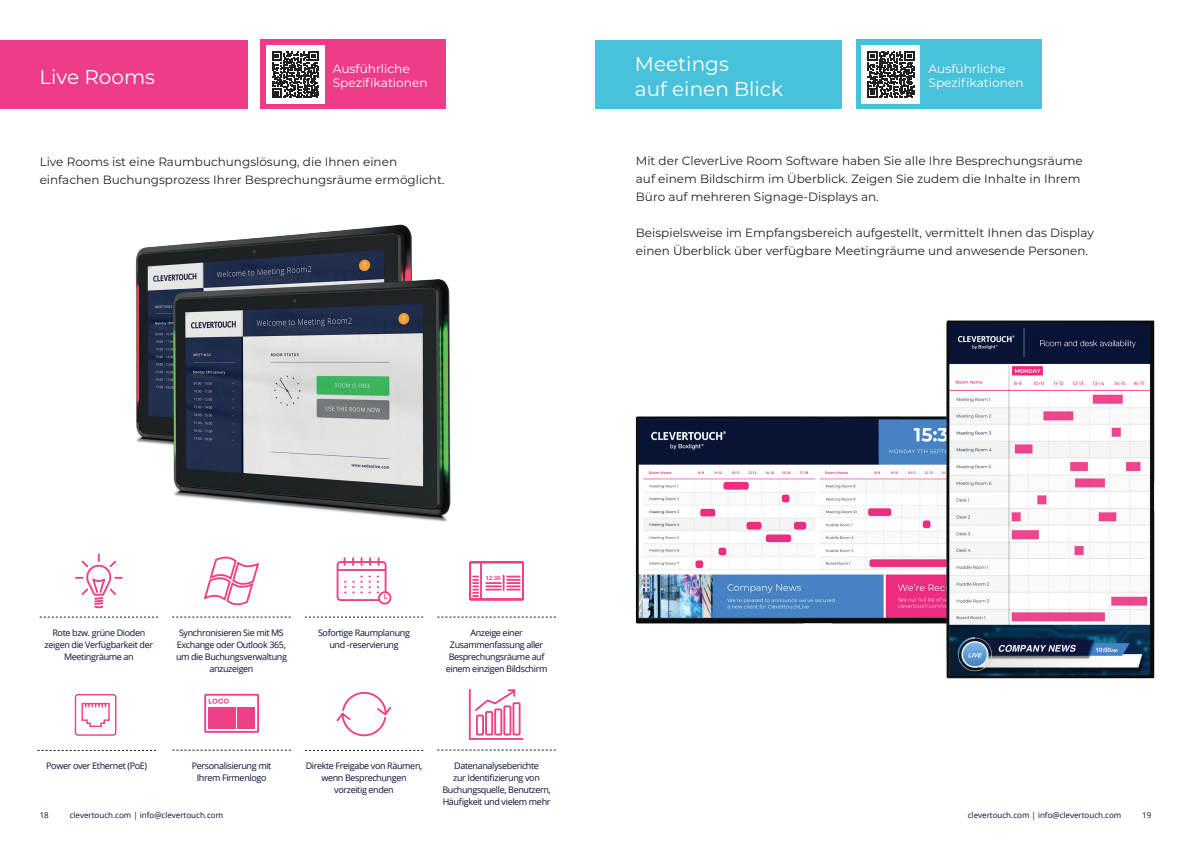
<style>
.page{position:relative;width:1191px;height:842px;background:#fff}
.page>*{position:absolute;margin:0;border:0;box-sizing:border-box;transform-origin:0 0}
.Title_White{font:20px/25px "Montserrat";color:#fff}
.t1{font:12.2px/14.2px "Montserrat";color:#fff}
.Intro_Paragraph_Blac{font:12px/18px "Montserrat";color:#231f20}
.Icon_Notes{font:9px/12px "Open Sans";letter-spacing:-.04em;color:#071034;text-align:center}
.t2{font:8px "Open Sans";color:#071034}
</style>
<div class="page">
<img style="left:135px;top:224px;width:316px;height:298px">
<svg style="left:40px;top:617px;width:118px;height:1px"></svg>
<svg style="left:437px;top:617px;width:119px;height:1px"></svg>
<svg style="left:305px;top:617px;width:118px;height:1px"></svg>
<svg style="left:469px;top:561px;width:55px;height:40px"></svg>
<div style="left:378px;top:591px;width:13px;height:13px;border:2px solid #ee3f89;border-radius:50%"></div>
<svg style="left:336px;top:558px;width:51px;height:44px"></svg>
<svg style="left:172px;top:556px;width:119px;height:62px"></svg>
<svg style="left:75px;top:553px;width:48px;height:56px"></svg>
<div style="left:0;top:40px;width:247px;height:69px;background:#ee3c89"></div>
<div style="left:260px;top:40px;width:186px;height:69px;background:#ee3c89"></div>
<div style="left:266px;top:46px;width:58px;height:58px;background:#fff"></div>
<svg style="left:272px;top:51px;width:47px;height:47px"></svg>
<div style="left:595px;top:40px;width:247px;height:69px;background:#48c2db"></div>
<div style="left:856px;top:40px;width:185px;height:69px;background:#48c2db"></div>
<img style="left:635px;top:416px;width:275px;height:208px">
<img style="left:910px;top:320px;width:245px;height:359px">
<div style="left:862px;top:45px;width:58px;height:59px;background:#fff"></div>
<svg style="left:867px;top:51px;width:47px;height:47px"></svg>
<svg style="left:437px;top:750px;width:119px;height:1px"></svg>
<svg style="left:468px;top:689px;width:56px;height:51px"></svg>
<svg style="left:38px;top:750px;width:118px;height:1px"></svg>
<svg style="left:74px;top:694px;width:43px;height:42px"></svg>
<svg style="left:305px;top:750px;width:118px;height:1px"></svg>
<svg style="left:336px;top:691px;width:56px;height:46px"></svg>
<svg style="left:172px;top:750px;width:119px;height:1px"></svg>
<div style="left:204px;top:694px;width:55px;height:39px;border:2px solid #ee3f89"></div>
<div style="left:209px;top:707px;width:27px;height:22px;background:#ee3f89"></div>
<div style="left:238px;top:707px;width:17px;height:10px;background:#ee3f89"></div>
<div style="left:238px;top:719px;width:17px;height:10px;background:#ee3f89"></div>
<svg style="left:209px;top:699px;width:20px;height:5px"></svg>
<p class="Title_White" style="left:39px;top:64px;width:117px">Live Rooms</p>
<p class="t1" style="left:333px;top:61px;width:96px">Ausführliche<br>Spezifikationen</p>
<p class="Title_White" style="left:635px;top:51px;width:150px">Meetings<br>auf einen Blick</p>
<p class="t1" style="left:928px;top:61px;width:97px">Ausführliche<br>Spezifikationen</p>
<p class="Intro_Paragraph_Blac" style="left:40px;top:153px;width:406px">Live Rooms ist eine Raumbuchungslösung, die Ihnen einen einfachen Buchungsprozess Ihrer Besprechungsräume ermöglicht.</p>
<p class="Intro_Paragraph_Blac" style="left:636px;top:151px;width:448px">Mit der CleverLive Room Software haben Sie alle Ihre Besprechungsräume auf einem Bildschirm im Überblick. Zeigen Sie zudem die Inhalte in Ihrem<br>Büro auf mehreren Signage-Displays an.</p>
<p class="Intro_Paragraph_Blac" style="left:636px;top:223px;width:459px">Beispielsweise im Empfangsbereich aufgestellt, vermittelt Ihnen das Display einen Überblick über verfügbare Meetingräume und anwesende Personen.</p>
<p class="Icon_Notes" style="left:318px;top:626px;width:93px">Sofortige Raumplanung und -reservierung</p>
<p class="Icon_Notes" style="left:45px;top:626px;width:110px">Rote bzw. grüne Dioden zeigen die Verfügbarkeit der<br>Meetingräume an</p>
<p class="Icon_Notes" style="left:176px;top:626px;width:112px">Synchronisieren Sie mit MS<br>Exchange oder Outlook 365, um die Buchungsverwaltung anzuzeigen</p>
<p class="Icon_Notes" style="left:446px;top:626px;width:103px">Anzeige einer<br>Zusammenfassung aller<br>Besprechungsräume auf einem einzigen Bildschirm</p>
<p class="Icon_Notes" style="left:192px;top:759px;width:81px">Personalisierung mit<br>Ihrem Firmenlogo</p>
<p class="Icon_Notes" style="left:46px;top:759px;width:102px">Power over Ethernet (PoE)</p>
<p class="Icon_Notes" style="left:306px;top:759px;width:118px">Direkte Freigabe von Räumen, wenn Besprechungen vorzeitig enden</p>
<p class="Icon_Notes" style="left:442px;top:759px;width:110px">Datenanalyseberichte<br>zur Identifizierung von<br>Buchungsquelle, Benutzern,<br>Häufigkeit und vielem mehr</p>
<p class="t2" style="left:40px;top:809px;width:11px">18</p>
<p class="t2" style="left:70px;top:809px;width:155px">clevertouch.com | info@clevertouch.com</p>
<p class="t2" style="left:967px;top:809px;width:155px">clevertouch.com | info@clevertouch.com</p>
<p class="t2" style="left:1142px;top:809px;width:11px">19</p>
</div>
